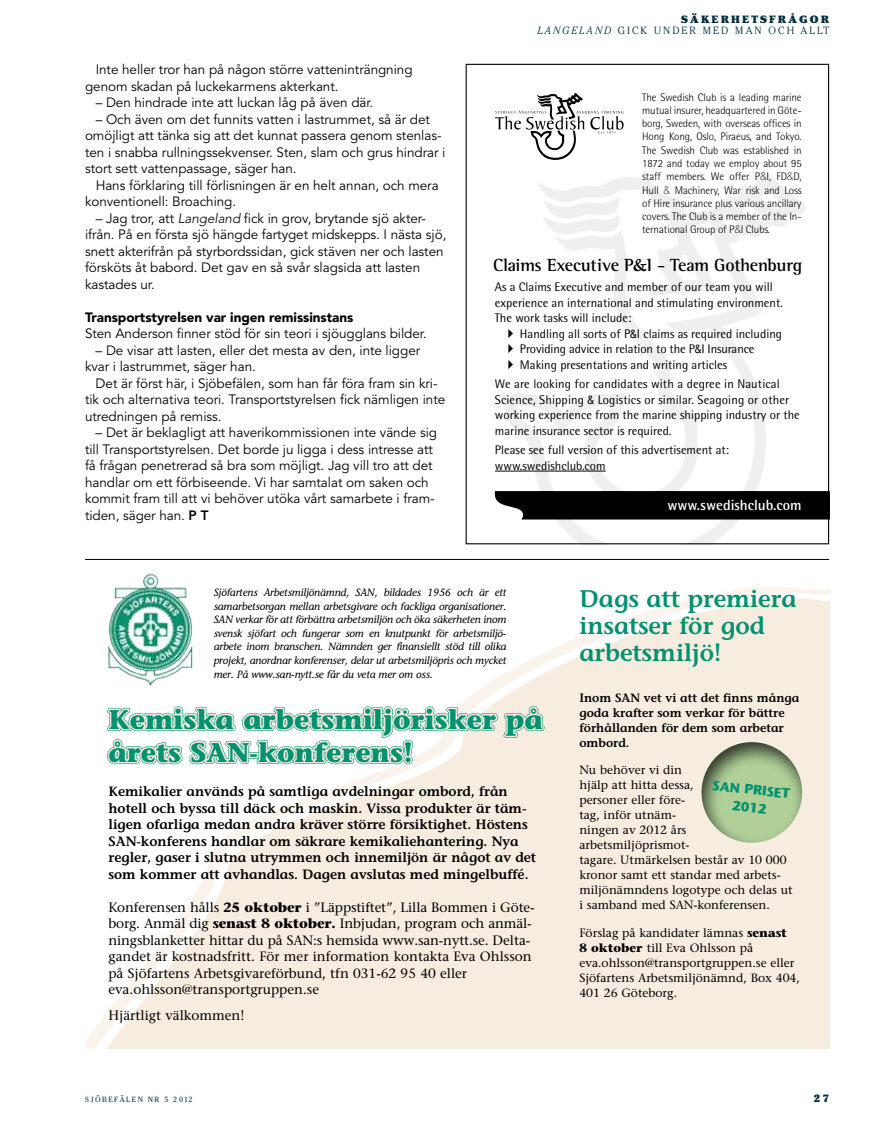
<style>
.page{position:relative;width:893px;height:1127px;background:#fff}
.page>*{position:absolute;margin:0;border:0;box-sizing:border-box;transform-origin:0 0}
.t1{font:700 27px/33px "Stone Informal";color:#009170}
.t2{font:600 24px/27px "Stone Informal";color:#009170}
.t3{font:700 18px "Rotis Semi Serif Std";letter-spacing:-.015em;color:#000}
.t4{font:700 14.7px "Rotis Semi Sans Std";color:#fff}
.t5{font:13.5px/16.5px "Avenir";letter-spacing:-.005em;color:#000}
.t6{font:13.5px/16.5px "Stone Serif";color:#000}
.t7{font:600 13.5px/16.5px "Stone Informal";color:#000}
.t8{font:900 13.5px "Avenir";color:#000}
.t9{font:700 13.5px/17.5px "Stone Sans";color:#009170;text-align:center}
.t10{font:12.6px/15.5px "Rotis Semi Sans Std";color:#000}
.t11{font:12px/15px "Stone Serif";color:#000}
.t12{font:600 12px/15px "Stone Informal";color:#000}
.t13{font:300 11.1px/13.2px "Rotis Semi Sans Std";letter-spacing:-.01em;color:#000;text-align:justify}
.t14{font:italic 10.5px/13.5px "Stone Informal";letter-spacing:-.01em;color:#000;text-align:justify}
.t15{font:300 10.5px "Cheltenham";color:#00303e}
.t16{font:900 10.5px "Cheltenham";letter-spacing:.2em;color:#00303e}
.t17{font:italic 300 10.5px "Cheltenham";letter-spacing:.2em;color:#00303e}
.t18{font:7.5px "Cheltenham";letter-spacing:.2em;color:#00303e}
.s1{font-weight:300;font-style:italic}
.s2{font-weight:800}
.s3{font-style:normal}
.s4{font-family:"Helvetica Neue";font-weight:100}
.s5{font-family:"Palatino Linotype";font-size:17.25px}
.s6{font-family:"Helvetica Neue";font-stretch:condensed;font-size:11.85px}
.s7{font-weight:700}
</style>
<div class="page">
<svg style="left:85px;top:587px;width:744px;height:461px;fill:#f6ecdf"></svg>
<img style="left:108px;top:573px;width:92px;height:120px">
<svg style="left:698px;top:738px;width:109px;height:108px;background:#b9c9a3"></svg>
<svg style="left:105px;top:702px;width:441px;height:83px"></svg>
<svg style="left:501px;top:171px;width:305px;height:371px"></svg>
<svg style="left:495px;top:93px;width:129px;height:67px"></svg>
<svg style="left:495px;top:491px;width:332px;height:28px;background:#0a0a0a"></svg>
<hr style="left:495px;top:471px;width:111px;height:1px;background:#000">
<hr style="left:85px;top:559px;width:744px;height:1px;background:#000">
<svg style="left:508px;top:328px;width:5px;height:10px"></svg>
<svg style="left:508px;top:344px;width:5px;height:9px"></svg>
<svg style="left:508px;top:359px;width:5px;height:10px"></svg>
<p class="t16" style="left:681px;top:13px;width:150px">SÄKERHETSFRÅGOR</p>
<p class="t5" style="left:85px;top:62px;width:329px;text-indent:11px">I nte heller tror han på någon större vatteninträngning genom skadan på luckekarmens akterkant.</p>
<p class="t5" style="left:96px;top:95px;width:279px">– Den hindrade inte att luckan låg på även där.</p>
<p class="t5" style="left:85px;top:111px;width:362px;text-indent:11px">– Och även om det funnits vatten i lastrummet, så är det omöjligt att tänka sig att det kunnat passera genom stenlas&shy;ten i snabba rullningssekvenser. Sten, slam och grus hindrar i stort sett vattenpassage, säger han.</p>
<p class="t5" style="left:85px;top:177px;width:355px;text-indent:11px">Hans förklaring till förlisningen är en helt annan, och mera konventionell: Broaching.</p>
<p class="t5" style="left:85px;top:210px;width:363px;text-indent:11px">– J ag tror, att <span class="s1">Langeland</span> fick in grov, brytande sjö akter&shy;ifrån. På en första sjö hängde fartyget midskepps. I nästa sjö, snett akterifrån på styrbordssidan, gick stäven ner och lasten försköts åt babord. Det gav en så svår slagsida att lasten kastades ur.</p>
<p class="t8" style="left:85px;top:309px;width:270px">Transportstyrelsen var ingen remissinstans</p>
<p class="t5" style="left:85px;top:326px;width:343px">Sten Anderson finner stöd för sin teori i sjöugglans bilder.</p>
<p class="t5" style="left:85px;top:342px;width:337px;text-indent:11px">– De visar att lasten, eller det mesta av den, inte ligger kvar i lastrummet, säger han.</p>
<p class="t5" style="left:85px;top:375px;width:362px;text-indent:11px">Det är först här, i Sjöbefälen, som han får föra fram sin kri&shy;tik och alternativa teori. Transportstyrelsen fick nämligen inte utredningen på remiss.</p>
<p class="t5" style="left:85px;top:425px;width:354px;text-indent:11px">– Det är beklagligt att haverikommissionen inte vände sig till Transportstyrelsen. Det borde ju ligga i dess intresse att få frågan penetrerad så bra som möjligt. Jag vill tro att det handlar om ett förbiseende. Vi har samtalat om saken och kommit fram till att vi behöver utöka vårt samarbete i fram&shy;tiden, säger han. <span class="s2">P T</span></p>
<p class="t17" style="left:537px;top:24px;width:89px">LANGELAND <span class="s3">GICK</span></p>
<p class="t15" style="left:654px;top:24px;width:10px">UNDER</p>
<p class="t15" style="left:703px;top:24px;width:10px">MED</p>
<p class="t15" style="left:735px;top:24px;width:10px">MAN</p>
<p class="t15" style="left:768px;top:24px;width:10px">OCH</p>
<p class="t15" style="left:801px;top:24px;width:9px">ALLT</p>
<p class="t13" style="left:642px;top:90px;width:161px">The Swedish Club is a leading marine mutual insurer, headquartered in Göte&shy;borg, Sweden, with overseas offices in Hong Kong, Oslo, Piraeus, and Tokyo.<br>The Swedish Club was established in 1872 and today we employ about 95 staff members. We offer P<span class="s4">&amp;</span>I, FD<span class="s4">&amp;</span>D, Hull <span class="s4">&amp;</span> Machinery, War risk and Loss of Hire insurance plus various ancillary covers. The Club is a member of the In&shy;ternational Group of P<span class="s4">&amp;</span>I Clubs.</p>
<h3 class="t3" style="left:493px;top:254px;width:311px">Claims Executive P<span class="s5">&amp;</span>I - Team Gothenburg</h3>
<p class="t10" style="left:495px;top:279px;width:290px">As a Claims Executive and member of our team you will experience an international and stimulating environment.<br>The work tasks will include:</p>
<p class="t10" style="left:520px;top:325px;width:264px">Handling all sorts of P<span class="s6">&amp;</span>I claims as required including<br>Providing advice in relation to the P<span class="s6">&amp;</span>I Insurance<br>Making presentations and writing articles</p>
<p class="t10" style="left:495px;top:376px;width:306px">We are looking for candidates with a degree in Nautical Science, Shipping <span class="s6">&amp;</span> Logistics or similar. Seagoing or other working experience from the marine shipping industry or the marine insurance sector is required.</p>
<p class="t10" style="left:495px;top:442px;width:236px">Please see full version of this advertisement at: www.swedishclub.com</p>
<p class="t4" style="left:667px;top:496px;width:136px">www.swedishclub.com</p>
<p class="t14" style="left:214px;top:586px;width:294px">Sjöfartens Arbetsmiljönämnd, SAN, bildades 1956 och är ett samarbetsorgan mellan arbetsgivare och fackliga organisationer.<br>SAN verkar för att förbättra arbetsmiljön och öka säkerheten inom svensk sjöfart och fungerar som en knutpunkt för arbetsmiljö&shy;arbete inom branschen. Nämnden ger finansiellt stöd till olika projekt, anordnar konferenser, delar ut arbetsmiljöpris och mycket mer. På www.san-nytt.se får du veta mer om oss.</p>
<h2 class="t2" style="left:579px;top:585px;width:219px">Dags att premiera insatser för god arbetsmiljö!</h2>
<h1 class="t1" style="left:108px;top:702px;width:436px">Kemiska arbetsmiljörisker på årets SAN-konferens!</h1>
<p class="t7" style="left:108px;top:783px;width:429px">Kemikalier används på samtliga avdelningar ombord, från hotell och byssa till däck och maskin. Vissa produkter är täm&shy;ligen ofarliga medan andra kräver större försiktighet. Höstens SAN-konferens handlar om säkrare kemikaliehantering. Nya regler, gaser i slutna utrymmen och innemiljön är något av det som kommer att avhandlas. Dagen avslutas med mingelbuffé.</p>
<p class="t6" style="left:108px;top:899px;width:428px">Konferensen hålls <span class="s7">25 oktober</span> i ”Läppstiftet”, Lilla Bommen i Göte&shy;borg. Anmäl dig <span class="s7">senast 8 oktober.</span> Inbjudan, program och anmäl&shy;ningsblanketter hittar du på SAN:s hemsida www.san-nytt.se. Delta&shy;gandet är kostnadsfritt. För mer information kontakta Eva Ohlsson på Sjöfartens Arbetsgivareförbund, tfn 031-62 95 40 eller eva.ohlsson@transportgruppen.se</p>
<p class="t6" style="left:108px;top:1007px;width:138px">Hjärtligt välkommen!</p>
<p class="t12" style="left:579px;top:690px;width:221px">Inom SAN vet vi att det finns många goda krafter som verkar för bättre förhållanden för dem som arbetar ombord.</p>
<p class="t11" style="left:579px;top:763px;width:215px">Nu behöver vi din<br>hjälp att hitta dessa,<br>personer eller före-<br>tag, inför utnäm-<br>ningen av 2012 års arbetsmiljöprismot-<br>tagare. Utmärkelsen består av 10 000 kronor samt ett standar med arbets&shy;miljönämndens logotype och delas ut i samband med SAN-konferensen.</p>
<p class="t11" style="left:579px;top:925px;width:222px">Förslag på kandidater lämnas <span class="s7">senast<br>8 oktober</span> till Eva Ohlsson på eva.ohlsson@transportgruppen.se eller<br>Sjöfartens Arbetsmiljönämnd, Box 404,<br>401 26 Göteborg.</p>
<p class="t9" style="left:713px;top:776px;width:80px;rotate:6deg">SAN PRISET<br>2012</p>
<p class="t18" style="left:85px;top:1094px;width:109px">SJÖBEFÄLEN NR 5 2012</p>
<p class="t16" style="left:814px;top:1091px;width:17px">2 7</p>
</div>
